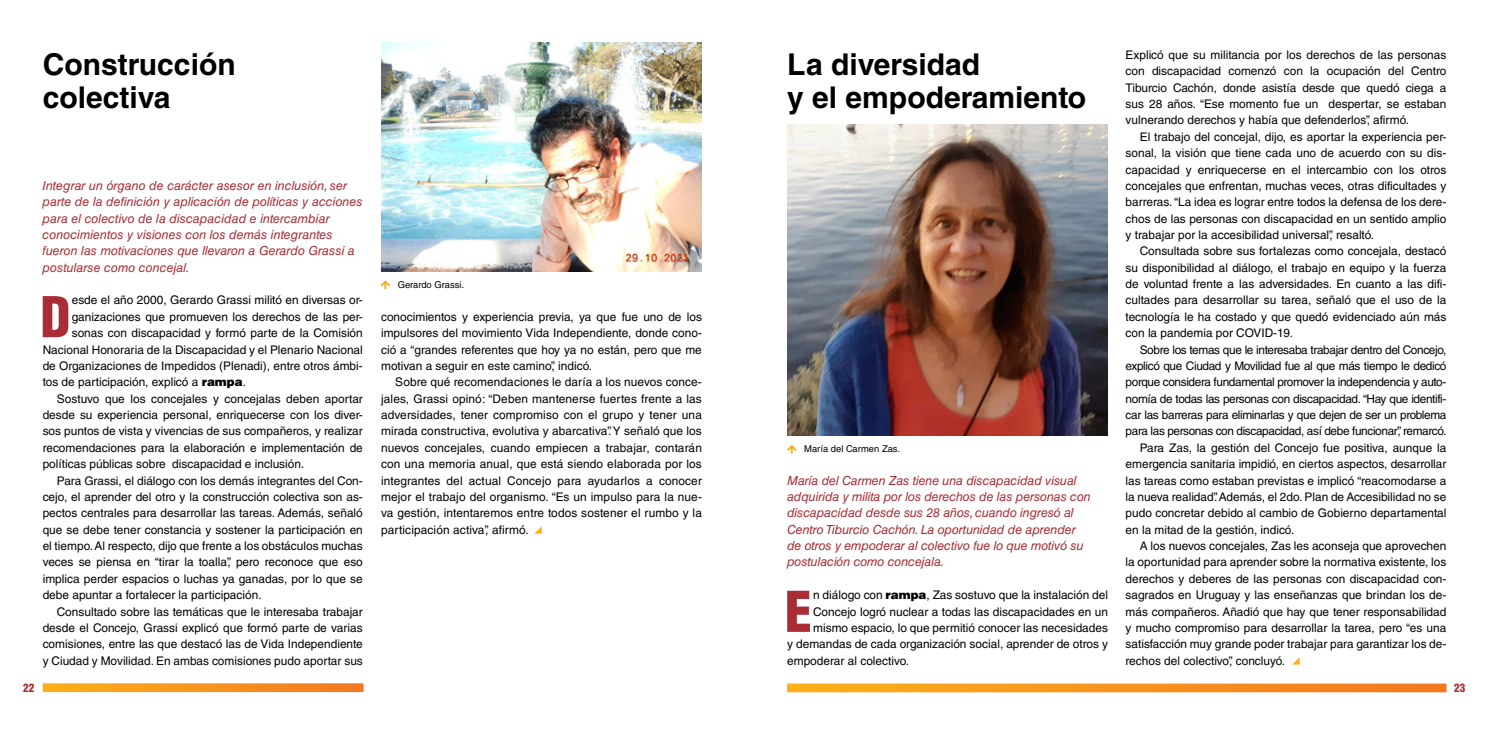
<style>
.page{position:relative;width:1489px;height:745px;background:#fff}
.page>*{position:absolute;margin:0;border:0;box-sizing:border-box;transform-origin:0 0}
.t1{font:900 condensed 54.75px "Helvetica LT Std";color:#a82d34}
.t2{font:700 30px/32.8px "Helvetica LT Std";color:#000}
.t3{font:italic 12.5px/16.4px "Helvetica LT Std";letter-spacing:-.01em;color:#a82d34}
.t4{font:11.88px/16.4px "Helvetica LT Std";color:#000;text-align:justify}
.t5{font:11.75px/16.4px "Helvetica LT Std";letter-spacing:-.03em;color:#000;text-align:justify}
.t6{font:900 condensed 11.25px "Helvetica LT Std";color:#a82d34}
.t7{font:9.38px "Helvetica LT Std";color:#000}
.s1{font-weight:900}
</style>
<div class="page">
<svg style="left:787px;top:683px;width:659px;height:8px;background:#f89b2c"></svg>
<svg style="left:43px;top:683px;width:320px;height:8px;background:#f79825"></svg>
<img style="left:381px;top:43px;width:321px;height:228px">
<img style="left:787px;top:124px;width:320px;height:311px">
<svg style="left:535px;top:527px;width:6px;height:6px"></svg>
<svg style="left:1293px;top:658px;width:6px;height:6px"></svg>
<svg style="left:380px;top:280px;width:11px;height:9px"></svg>
<svg style="left:787px;top:444px;width:10px;height:9px"></svg>
<h2 class="t2" style="left:43px;top:48px;width:194px">Construcción colectiva</h2>
<p class="t3" style="left:43px;top:177px;width:322px">Integrar un órgano de carácter asesor en inclusión, ser parte de la definición y aplicación de políticas y acciones para el colectivo de la discapacidad e intercambiar conocimientos y visiones con los demás integrantes fueron las motivaciones que llevaron a Gerardo Grassi a postularse como concejal.</p>
<h1 class="t1" style="left:40px;top:282px;width:32px">D</h1>
<p class="t4" style="left:72px;top:292px;width:292px">esde el año 2000, Gerardo Grassi militó en diversas or-</p>
<p class="t4" style="left:72px;top:308px;width:292px">ganizaciones que promueven los derechos de las per-</p>
<p class="t4" style="left:72px;top:324px;width:292px">sonas con discapacidad y formó parte de la Comisión</p>
<p class="t4" style="left:43px;top:341px;width:322px">Nacional Honoraria de la Discapacidad y el Plenario Nacional</p>
<p class="t4" style="left:43px;top:357px;width:321px">de Organizaciones de Impedidos (Plenadi), entre otros ámbi-</p>
<p class="t4" style="left:43px;top:374px;width:205px">tos de participación, explicó a <span class="s1">rampa</span>.</p>
<p class="t4" style="left:57px;top:390px;width:307px">Sostuvo que los concejales y concejalas deben aportar</p>
<p class="t4" style="left:43px;top:406px;width:321px">desde su experiencia personal, enriquecerse con los diver-</p>
<p class="t4" style="left:43px;top:423px;width:321px">sos puntos de vista y vivencias de sus compañeros, y realizar</p>
<p class="t4" style="left:43px;top:439px;width:322px">recomendaciones para la elaboración e implementación de</p>
<p class="t4" style="left:43px;top:455px;width:263px">políticas públicas sobre discapacidad e inclusión.</p>
<p class="t4" style="left:57px;top:472px;width:307px">Para Grassi, el diálogo con los demás integrantes del Con-</p>
<p class="t4" style="left:43px;top:488px;width:322px">cejo, el aprender del otro y la construcción colectiva son as-</p>
<p class="t4" style="left:43px;top:504px;width:322px">pectos centrales para desarrollar las tareas. Además, señaló</p>
<p class="t4" style="left:43px;top:521px;width:322px">que se debe tener constancia y sostener la participación en</p>
<p class="t4" style="left:43px;top:537px;width:321px">el tiempo. Al respecto, dijo que frente a los obstáculos muchas</p>
<p class="t4" style="left:43px;top:553px;width:322px">veces se piensa en “tirar la toalla”, pero reconoce que eso</p>
<p class="t4" style="left:43px;top:570px;width:321px">implica perder espacios o luchas ya ganadas, por lo que se</p>
<p class="t4" style="left:43px;top:586px;width:220px">debe apuntar a fortalecer la participación.</p>
<p class="t4" style="left:57px;top:602px;width:307px">Consultado sobre las temáticas que le interesaba trabajar</p>
<p class="t4" style="left:43px;top:619px;width:321px">desde el Concejo, Grassi explicó que formó parte de varias</p>
<p class="t4" style="left:43px;top:635px;width:322px">comisiones, entre las que destacó las de Vida Independiente</p>
<p class="t4" style="left:43px;top:651px;width:322px">y Ciudad y Movilidad. En ambas comisiones pudo aportar sus</p>
<p class="t7" style="left:398px;top:279px;width:68px">Gerardo Grassi.</p>
<p class="t4" style="left:381px;top:308px;width:322px">conocimientos y experiencia previa, ya que fue uno de los impulsores del movimiento Vida Independiente, donde cono&shy;ció a “grandes referentes que hoy ya no están, pero que me motivan a seguir en este camino”, indicó.</p>
<p class="t4" style="left:381px;top:374px;width:322px;text-indent:14px">Sobre qué recomendaciones le daría a los nuevos conce&shy;jales, Grassi opinó: “Deben mantenerse fuertes frente a las adversidades, tener compromiso con el grupo y tener una mirada constructiva, evolutiva y abarcativa”. Y señaló que los nuevos concejales, cuando empiecen a trabajar, contarán con una memoria anual, que está siendo elaborada por los integrantes del actual Concejo para ayudarlos a conocer mejor el trabajo del organismo. “Es un impulso para la nue&shy;va gestión, intentaremos entre todos sostener el rumbo y la participación activa”, afirmó.</p>
<h2 class="t2" style="left:787px;top:48px;width:300px">La diversidad<br>y el empoderamiento</h2>
<p class="t7" style="left:804px;top:443px;width:97px">María del Carmen Zas.</p>
<p class="t3" style="left:787px;top:471px;width:305px">María del Carmen Zas tiene una discapacidad visual adquirida y milita por los derechos de las personas con discapacidad desde sus 28 años, cuando ingresó al Centro Tiburcio Cachón. La oportunidad de aprender de otros y empoderar al colectivo fue lo que motivó su postulación como concejala.</p>
<h1 class="t1" style="left:784px;top:576px;width:29px">E</h1>
<p class="t4" style="left:813px;top:586px;width:296px">n diálogo con <span class="s1">rampa</span>, Zas sostuvo que la instalación del</p>
<p class="t4" style="left:813px;top:602px;width:296px">Concejo logró nuclear a todas las discapacidades en un</p>
<p class="t4" style="left:813px;top:619px;width:296px">mismo espacio, lo que permitió conocer las necesidades</p>
<p class="t4" style="left:787px;top:635px;width:322px">y demandas de cada organización social, aprender de otros y</p>
<p class="t4" style="left:787px;top:651px;width:123px">empoderar al colectivo.</p>
<p class="t4" style="left:1125px;top:46px;width:322px">Explicó que su militancia por los derechos de las personas con discapacidad comenzó con la ocupación del Centro Tiburcio Cachón, donde asistía desde que quedó ciega a sus 28 años. “Ese momento fue un despertar, se estaban vulnerando derechos y había que defenderlos”, afirmó.</p>
<p class="t4" style="left:1125px;top:128px;width:322px;text-indent:14px">El trabajo del concejal, dijo, es aportar la experiencia per&shy;sonal, la visión que tiene cada uno de acuerdo con su dis&shy;capacidad y enriquecerse en el intercambio con los otros concejales que enfrentan, muchas veces, otras dificultades y barreras. “La idea es lograr entre todos la defensa de los dere&shy;chos de las personas con discapacidad en un sentido amplio y trabajar por la accesibilidad universal”, resaltó.</p>
<p class="t4" style="left:1125px;top:243px;width:322px;text-indent:14px">Consultada sobre sus fortalezas como concejala, destacó su disponibilidad al diálogo, el trabajo en equipo y la fuerza de voluntad frente a las adversidades. En cuanto a las difi&shy;cultades para desarrollar su tarea, señaló que el uso de la tecnología le ha costado y que quedó evidenciado aún más con la pandemia por COVID-19.</p>
<p class="t5" style="left:1125px;top:341px;width:322px;text-indent:14px">Sobre los temas que le interesaba trabajar dentro del Concejo, explicó que Ciudad y Movilidad fue al que más tiempo le dedicó porque considera fundamental promover la independencia y auto&shy;nomía de todas las personas con discapacidad. “Hay que identifi&shy;car las barreras para eliminarlas y que dejen de ser un problema para las personas con discapacidad, así debe funcionar”, remarcó.</p>
<p class="t4" style="left:1125px;top:439px;width:322px;text-indent:14px">Para Zas, la gestión del Concejo fue positiva, aunque la emergencia sanitaria impidió, en ciertos aspectos, desarrollar las tareas como estaban previstas e implicó “reacomodarse a la nueva realidad”. Además, el 2do. Plan de Accesibilidad no se pudo concretar debido al cambio de Gobierno departamental en la mitad de la gestión, indicó.</p>
<p class="t4" style="left:1125px;top:537px;width:322px;text-indent:14px">A los nuevos concejales, Zas les aconseja que aprovechen la oportunidad para aprender sobre la normativa existente, los derechos y deberes de las personas con discapacidad con&shy;sagrados en Uruguay y las enseñanzas que brindan los de&shy;más compañeros. Añadió que hay que tener responsabilidad y mucho compromiso para desarrollar la tarea, pero “es una satisfacción muy grande poder trabajar para garantizar los de&shy;rechos del colectivo”, concluyó.</p>
<p class="t6" style="left:23px;top:679px;width:13px">22</p>
<p class="t6" style="left:1453px;top:680px;width:13px">23</p>
</div>
